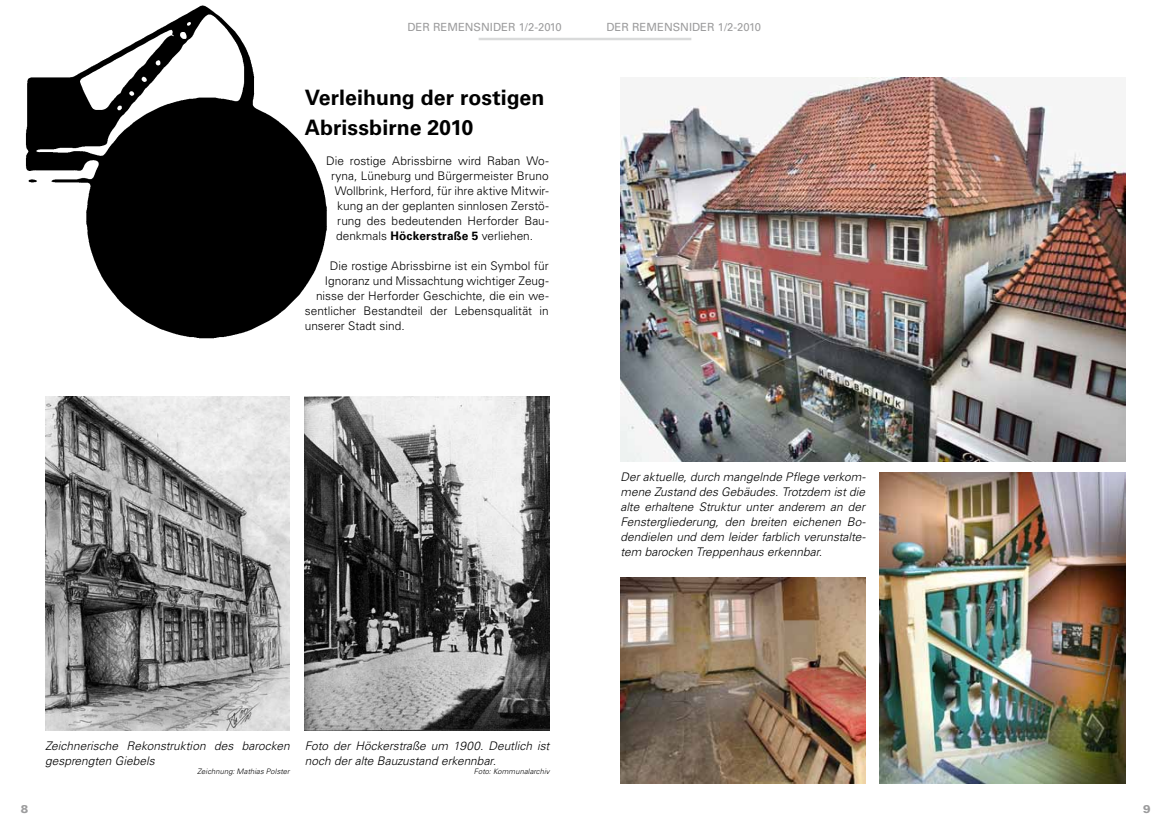
<style>
.page{position:relative;width:1170px;height:833px;background:#fff}
.page>*{position:absolute;margin:0;border:0;box-sizing:border-box;transform-origin:0 0}
.t1{font:700 21.25px/30px "Univers LT Std";color:#000}
.t2{font:300 11.88px "Univers LT Std";color:#000}
.t3{font:italic 300 11.88px/15px "Univers LT Std";letter-spacing:.005em;color:#000}
.t4{font:11.25px "Univers LT Std";color:#9c9c9d}
.t5{font:900 11.25px "Univers LT Std";color:#9c9c9d}
.t6{font:italic 300 7.5px "Univers LT Std";letter-spacing:.015em;color:#000}
.s1{font-weight:700}
</style>
<div class="page">
<hr style="left:478px;top:38px;width:107px;height:2px;background:#d9dada">
<hr style="left:585px;top:38px;width:106px;height:2px;background:#d9dada">
<img style="left:25px;top:5px;width:302px;height:334px">
<img style="left:45px;top:396px;width:245px;height:335px">
<img style="left:620px;top:78px;width:505px;height:383px">
<img style="left:879px;top:472px;width:246px;height:311px">
<img style="left:305px;top:396px;width:244px;height:335px">
<img style="left:620px;top:578px;width:245px;height:205px">
<p class="t4" style="left:407px;top:21px;width:156px">DER REMENSNIDER 1/2-2010</p>
<p class="t4" style="left:606px;top:21px;width:156px">DER REMENSNIDER 1/2-2010</p>
<h1 class="t1" style="left:305px;top:83px;width:241px">Verleihung der rostigen<br>Abrissbirne 2010</h1>
<p class="t2" style="left:326px;top:154px;width:224px">Die rostige Abrissbirne wird Raban Wo-</p>
<p class="t2" style="left:331px;top:169px;width:219px">ryna, Lüneburg und Bürgermeister Bruno</p>
<p class="t2" style="left:335px;top:184px;width:215px">Wollbrink, Herford, für ihre aktive Mitwir-</p>
<p class="t2" style="left:337px;top:199px;width:213px">kung an der geplanten sinnlosen Zerstö-</p>
<p class="t2" style="left:337px;top:214px;width:213px">rung des bedeutenden Herforder Bau-</p>
<p class="t2" style="left:336px;top:229px;width:199px">denkmals <span class="s1">Höckerstraße 5</span> verliehen.</p>
<p class="t2" style="left:330px;top:259px;width:220px">Die rostige Abrissbirne ist ein Symbol für</p>
<p class="t2" style="left:325px;top:274px;width:225px">Ignoranz und Missachtung wichtiger Zeug-</p>
<p class="t2" style="left:316px;top:289px;width:234px">nisse der Herforder Geschichte, die ein we-</p>
<p class="t2" style="left:305px;top:304px;width:245px">sentlicher Bestandteil der Lebensqualität in</p>
<p class="t2" style="left:305px;top:319px;width:101px">unserer Stadt sind.</p>
<p class="t3" style="left:620px;top:469px;width:247px;text-align:justify">Der aktuelle, durch mangelnde Pflege verkom&shy;mene Zustand des Gebäudes. Trotzdem ist die alte erhaltene Struktur unter anderem an der Fenstergliederung, den breiten eichenen Bo&shy;dendielen und dem leider farblich verunstalte&shy;tem barocken Treppenhaus erkennbar.</p>
<p class="t3" style="left:45px;top:738px;width:246px">Zeichnerische Rekonstruktion des barocken gesprengten Giebels</p>
<p class="t6" style="left:197px;top:767px;width:94px">Zeichnung: Mathias Polster</p>
<p class="t3" style="left:305px;top:738px;width:246px">Foto der Höckerstraße um 1900. Deutlich ist noch der alte Bauzustand erkennbar.</p>
<p class="t6" style="left:474px;top:767px;width:77px">Foto: Kommunalarchiv</p>
<p class="t5" style="left:21px;top:802px;width:9px">8</p>
<p class="t5" style="left:1142px;top:802px;width:9px">9</p>
</div>
